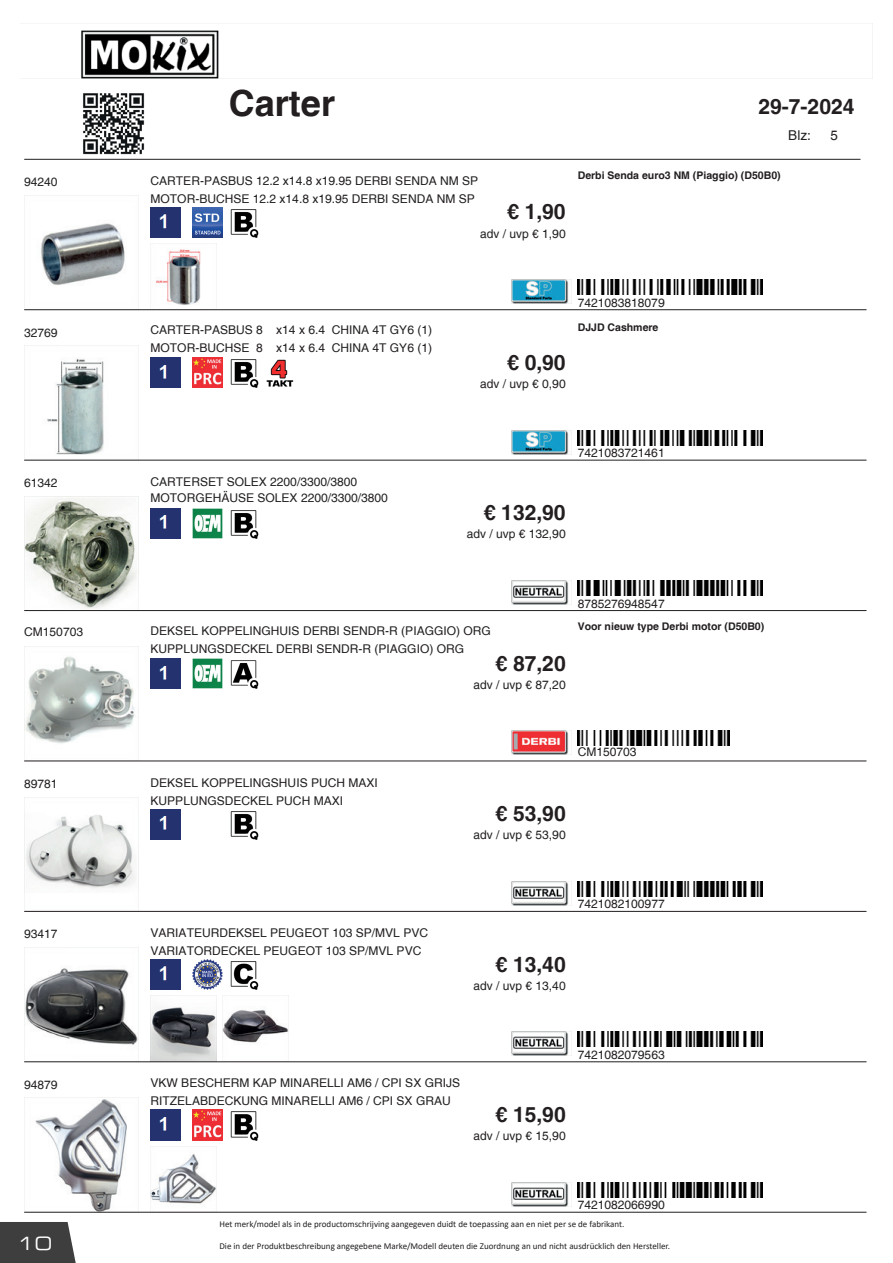
<style>
.page{position:relative;width:893px;height:1263px;background:#fff}
.page>*{position:absolute;margin:0;border:0;box-sizing:border-box;transform-origin:0 0}
.t1{font:700 36.15px "Helvetica";color:#231f20}
.t2{font:700 21px "Helvetica";color:#231f20}
.t3{font:18px "Eurostile Extended Two";color:#fff}
.t4{font:13.5px "Helvetica";color:#231f20}
.t5{font:12px/18px "Helvetica";color:#231f20}
.t6{font:700 10.5px "Helvetica";color:#231f20}
.t7{font:9px "Calibri";color:#231f20}
.t8{font:9px "Calibri";color:#221f1f}
</style>
<div class="page">
<div style="left:0;top:1222px;width:76px;height:41px;background:#3e3e3f"></div>
<img style="left:81px;top:30px;width:138px;height:48px">
<hr style="left:24px;top:159px;width:836px;height:1px;background:#231f20">
<img style="left:512px;top:280px;width:60px;height:24px">
<img style="left:24px;top:195px;width:115px;height:113px">
<img style="left:156px;top:247px;width:61px;height:59px">
<img style="left:578px;top:280px;width:185px;height:15px">
<img style="left:151px;top:207px;width:30px;height:30px">
<img style="left:193px;top:207px;width:30px;height:30px">
<img style="left:230px;top:209px;width:29px;height:28px">
<hr style="left:24px;top:309px;width:842px;height:1px;background:#231f20">
<img style="left:512px;top:430px;width:60px;height:24px">
<img style="left:24px;top:347px;width:115px;height:113px">
<img style="left:578px;top:430px;width:185px;height:15px">
<img style="left:151px;top:358px;width:30px;height:30px">
<img style="left:193px;top:358px;width:30px;height:30px">
<img style="left:230px;top:359px;width:29px;height:29px">
<img style="left:266px;top:359px;width:28px;height:28px">
<hr style="left:24px;top:460px;width:842px;height:1px;background:#231f20">
<img style="left:512px;top:580px;width:60px;height:24px">
<img style="left:24px;top:496px;width:115px;height:113px">
<img style="left:578px;top:580px;width:185px;height:15px">
<img style="left:151px;top:508px;width:30px;height:30px">
<img style="left:193px;top:508px;width:30px;height:30px">
<img style="left:230px;top:510px;width:29px;height:28px">
<hr style="left:24px;top:610px;width:842px;height:1px;background:#231f20">
<img style="left:512px;top:731px;width:60px;height:24px">
<img style="left:24px;top:648px;width:115px;height:113px">
<img style="left:578px;top:731px;width:152px;height:15px">
<img style="left:151px;top:659px;width:30px;height:30px">
<img style="left:193px;top:659px;width:30px;height:30px">
<img style="left:230px;top:660px;width:29px;height:29px">
<hr style="left:24px;top:761px;width:842px;height:1px;background:#231f20">
<img style="left:512px;top:881px;width:60px;height:24px">
<img style="left:24px;top:797px;width:115px;height:114px">
<img style="left:578px;top:881px;width:185px;height:15px">
<img style="left:151px;top:809px;width:30px;height:30px">
<img style="left:230px;top:811px;width:29px;height:28px">
<hr style="left:24px;top:911px;width:842px;height:1px;background:#231f20">
<img style="left:512px;top:1032px;width:60px;height:24px">
<img style="left:24px;top:947px;width:115px;height:113px">
<img style="left:151px;top:995px;width:66px;height:66px">
<img style="left:223px;top:995px;width:66px;height:63px">
<img style="left:578px;top:1032px;width:185px;height:15px">
<img style="left:151px;top:959px;width:30px;height:30px">
<img style="left:193px;top:959px;width:30px;height:30px">
<img style="left:230px;top:961px;width:29px;height:28px">
<hr style="left:24px;top:1061px;width:842px;height:1px;background:#231f20">
<img style="left:512px;top:1182px;width:60px;height:24px">
<img style="left:24px;top:1099px;width:115px;height:113px">
<img style="left:151px;top:1146px;width:66px;height:66px">
<img style="left:578px;top:1182px;width:185px;height:15px">
<img style="left:151px;top:1110px;width:30px;height:30px">
<img style="left:193px;top:1110px;width:30px;height:30px">
<img style="left:230px;top:1111px;width:29px;height:29px">
<hr style="left:24px;top:1212px;width:842px;height:1px;background:#231f20">
<img style="left:83px;top:93px;width:62px;height:62px">
<h1 class="t1" style="left:229px;top:81px;width:108px">Carter</h1>
<p class="t5" style="left:24px;top:173px;width:35px">94240</p>
<p class="t5" style="left:151px;top:172px;width:329px">CARTER-PASBUS 12.2 x14.8 x19.95 DERBI SENDA NM SP<br>MOTOR-BUCHSE 12.2 x14.8 x19.95 DERBI SENDA NM SP</p>
<h2 class="t2" style="left:507px;top:199px;width:60px">€ 1,90</h2>
<p class="t5" style="left:480px;top:224px;width:87px">adv / uvp € 1,90</p>
<h2 class="t2" style="left:758px;top:94px;width:97px">29-7-2024</h2>
<p class="t4" style="left:788px;top:127px;width:24px">Blz:</p>
<p class="t4" style="left:830px;top:127px;width:9px">5</p>
<p class="t6" style="left:578px;top:169px;width:204px">Derbi Senda euro3 NM (Piaggio) (D50B0)</p>
<p class="t5" style="left:24px;top:324px;width:35px">32769</p>
<p class="t5" style="left:151px;top:321px;width:283px">CARTER-PASBUS 8 x14 x 6.4 CHINA 4T GY6 (1)<br>MOTOR-BUCHSE 8 x14 x 6.4 CHINA 4T GY6 (1)</p>
<h2 class="t2" style="left:507px;top:350px;width:60px">€ 0,90</h2>
<p class="t5" style="left:480px;top:375px;width:87px">adv / uvp € 0,90</p>
<p class="t5" style="left:578px;top:294px;width:88px">7421083818079</p>
<p class="t6" style="left:578px;top:321px;width:82px">DJJD Cashmere</p>
<p class="t5" style="left:24px;top:474px;width:35px">61342</p>
<p class="t5" style="left:151px;top:473px;width:239px;line-height:16.5px">CARTERSET SOLEX 2200/3300/3800<br>MOTORGEHÄUSE SOLEX 2200/3300/3800</p>
<p class="t5" style="left:578px;top:444px;width:88px">7421083721461</p>
<h2 class="t2" style="left:484px;top:500px;width:83px">€ 132,90</h2>
<p class="t5" style="left:467px;top:525px;width:100px">adv / uvp € 132,90</p>
<p class="t5" style="left:24px;top:623px;width:60px">CM150703</p>
<p class="t5" style="left:151px;top:621px;width:342px">DEKSEL KOPPELINGHUIS DERBI SENDR-R (PIAGGIO) ORG<br>KUPPLUNGSDECKEL DERBI SENDR-R (PIAGGIO) ORG</p>
<h2 class="t2" style="left:495px;top:650px;width:72px">€ 87,20</h2>
<p class="t5" style="left:473px;top:676px;width:94px">adv / uvp € 87,20</p>
<p class="t5" style="left:578px;top:594px;width:88px">8785276948547</p>
<p class="t6" style="left:578px;top:620px;width:188px">Voor nieuw type Derbi motor (D50B0)</p>
<p class="t5" style="left:24px;top:775px;width:35px">89781</p>
<p class="t5" style="left:151px;top:773px;width:229px">DEKSEL KOPPELINGSHUIS PUCH MAXI<br>KUPPLUNGSDECKEL PUCH MAXI</p>
<p class="t5" style="left:578px;top:743px;width:60px">CM150703</p>
<h2 class="t2" style="left:495px;top:801px;width:72px">€ 53,90</h2>
<p class="t5" style="left:473px;top:826px;width:94px">adv / uvp € 53,90</p>
<p class="t5" style="left:24px;top:925px;width:35px">93417</p>
<p class="t5" style="left:151px;top:924px;width:279px">VARIATEURDEKSEL PEUGEOT 103 SP/MVL PVC<br>VARIATORDECKEL PEUGEOT 103 SP/MVL PVC</p>
<p class="t5" style="left:578px;top:895px;width:88px">7421082100977</p>
<h2 class="t2" style="left:495px;top:951px;width:72px">€ 13,40</h2>
<p class="t5" style="left:473px;top:976px;width:94px">adv / uvp € 13,40</p>
<p class="t5" style="left:24px;top:1076px;width:35px">94879</p>
<p class="t5" style="left:151px;top:1074px;width:311px">VKW BESCHERM KAP MINARELLI AM6 / CPI SX GRIJS<br>RITZELABDECKUNG MINARELLI AM6 / CPI SX GRAU</p>
<p class="t5" style="left:578px;top:1046px;width:88px">7421082079563</p>
<h2 class="t2" style="left:495px;top:1102px;width:72px">€ 15,90</h2>
<p class="t5" style="left:473px;top:1127px;width:94px">adv / uvp € 15,90</p>
<p class="t5" style="left:578px;top:1196px;width:88px">7421082066990</p>
<h3 class="t3" style="left:17px;top:1231px;width:36px">10</h3>
<p class="t8" style="left:219px;top:1218px;width:407px">Het merk/model als in de productomschrijving aangegeven duidt de toepassing aan en niet per se de fabrikant.</p>
<p class="t7" style="left:219px;top:1239px;width:452px">Die in der Produktbeschreibung angegebene Marke/Modell deuten die Zuordnung an und nicht ausdrücklich den Hersteller.</p>
</div>
